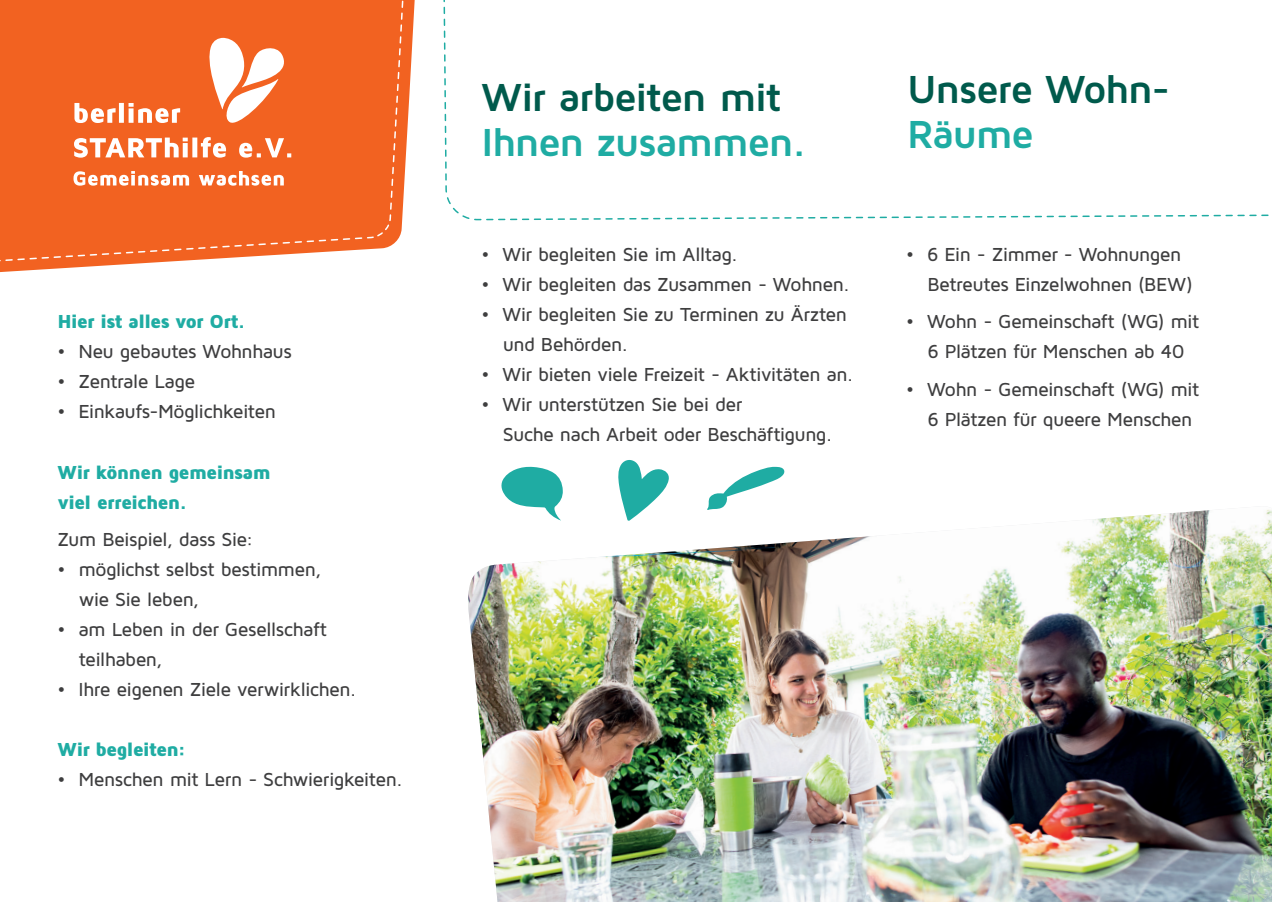
<style>
.page{position:relative;width:1272px;height:902px;background:#fff}
.page>*{position:absolute;margin:0;border:0;box-sizing:border-box;transform-origin:0 0}
.t1{font:700 40.5px "Maven Pro";letter-spacing:-.04em;color:#005a4c}
.t2{font:700 40.5px "Maven Pro";letter-spacing:-.04em;color:#1faca3}
.t3{font:500 19.5px/30px "Maven Pro";letter-spacing:-.035em;color:#3e3e3f}
.t4{font:900 19.5px/30px "Maven Pro";letter-spacing:-.045em;color:#1faca3}
</style>
<div class="page">
<svg style="left:0;top:0;width:411px;height:271px;background:#f36e33"></svg>
<svg style="left:443px;top:0;width:826px;height:221px"></svg>
<img style="left:468px;top:509px;width:803px;height:392px">
<svg style="left:617px;top:460px;width:52px;height:61px"></svg>
<svg style="left:494px;top:466px;width:73px;height:60px"></svg>
<svg style="left:701px;top:466px;width:88px;height:47px"></svg>
<svg style="left:73px;top:38px;width:218px;height:148px"></svg>
<p class="t4" style="left:57px;top:306px;width:190px">Hier ist alles vor Ort.</p>
<p class="t3" style="left:57px;top:336px;width:236px">• Neu gebautes Wohnhaus</p>
<p class="t3" style="left:57px;top:366px;width:139px">• Zentrale Lage</p>
<p class="t3" style="left:57px;top:396px;width:220px">• Einkaufs-Möglichkeiten</p>
<p class="t4" style="left:57px;top:456px;width:215px">Wir können gemeinsam viel erreichen.</p>
<p class="t3" style="left:57px;top:523px;width:198px">Zum Beispiel, dass Sie:</p>
<p class="t3" style="left:79px;top:553px;width:244px;text-indent:-21px">• möglichst selbst bestimmen, wie Sie leben,</p>
<p class="t3" style="left:79px;top:613px;width:250px;text-indent:-21px">• am Leben in der Gesellschaft teilhaben,</p>
<p class="t3" style="left:57px;top:673px;width:301px">• Ihre eigenen Ziele verwirklichen.</p>
<p class="t4" style="left:57px;top:733px;width:130px">Wir begleiten:</p>
<p class="t3" style="left:57px;top:763px;width:347px">• Menschen mit Lern - Schwierigkeiten.</p>
<h1 class="t1" style="left:481px;top:71px;width:301px">Wir arbeiten mit</h1>
<h1 class="t2" style="left:481px;top:116px;width:327px">Ihnen zusammen.</h1>
<p class="t3" style="left:481px;top:238px;width:258px">• Wir begleiten Sie im Alltag.</p>
<p class="t3" style="left:481px;top:268px;width:370px">• Wir begleiten das Zusammen - Wohnen.</p>
<p class="t3" style="left:503px;top:298px;width:346px;text-indent:-21px">• Wir begleiten Sie zu Terminen zu Ärzten und Behörden.</p>
<p class="t3" style="left:481px;top:358px;width:373px">• Wir bieten viele Freizeit - Aktivitäten an.</p>
<p class="t3" style="left:503px;top:388px;width:331px;text-indent:-21px">• Wir unterstützen Sie bei der<br>Suche nach Arbeit oder Beschäftigung.</p>
<h1 class="t1" style="left:907px;top:64px;width:265px">Unsere Wohn-</h1>
<h1 class="t2" style="left:907px;top:109px;width:128px">Räume</h1>
<p class="t3" style="left:927px;top:238px;width:267px;text-indent:-21px">• 6 Ein - Zimmer - Wohnungen<br>Betreutes Einzelwohnen (BEW)</p>
<p class="t3" style="left:906px;top:306px;width:295px;text-align:center">• Wohn - Gemeinschaft (WG) mit<br>6 Plätzen für Menschen ab 40</p>
<p class="t3" style="left:927px;top:373px;width:273px;text-indent:-21px">• Wohn - Gemeinschaft (WG) mit<br>6 Plätzen für queere Menschen</p>
</div>
